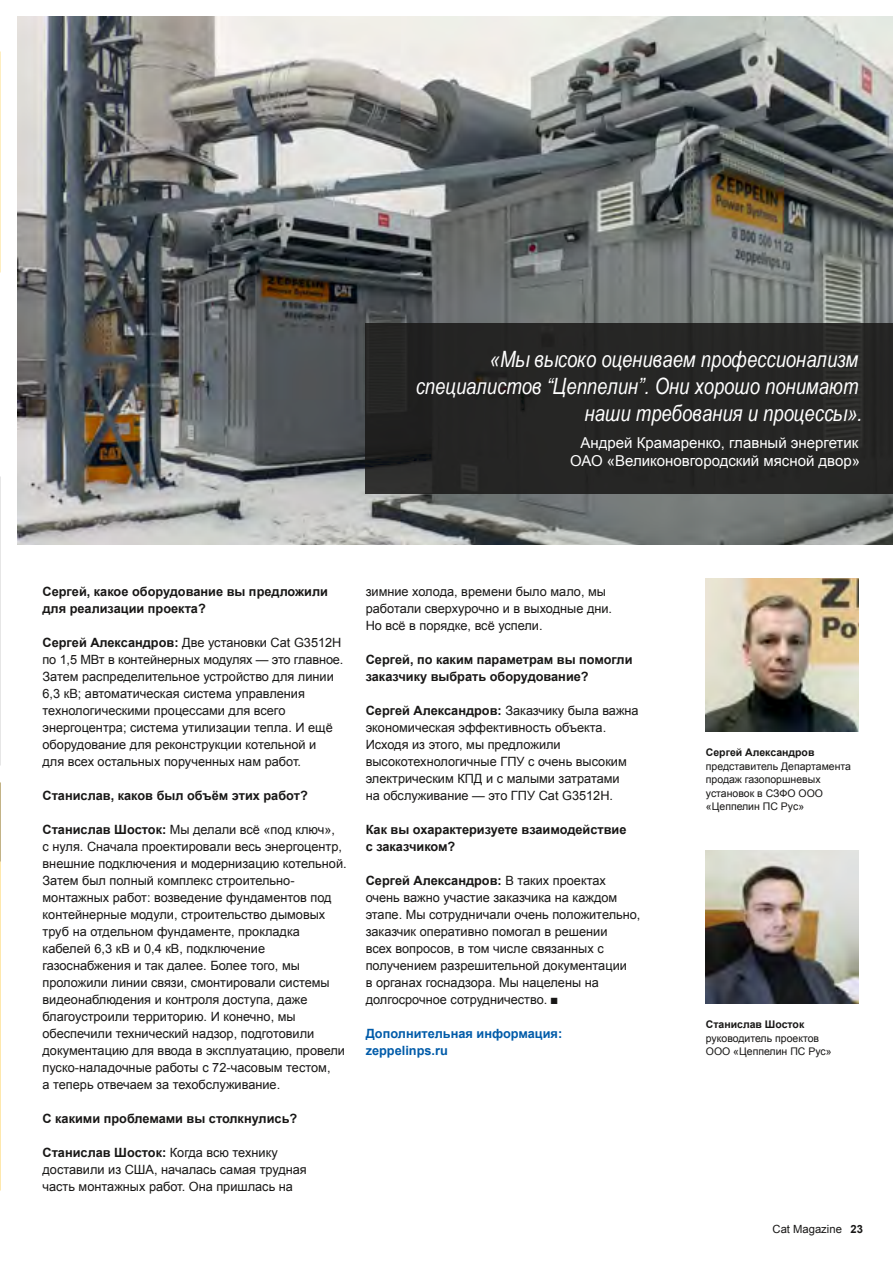
<style>
.page{position:relative;width:893px;height:1263px;background:#fff}
.page>*{position:absolute;margin:0;border:0;box-sizing:border-box;transform-origin:0 0}
.CallOut_Body{font:italic 22.5px/27px "Arial Narrow";color:#fff;text-align:right}
.CallOut_Name{font:15px/18px "Arial";color:#fff;text-align:center}
.Body_SubHeading_Norm{font:12.75px/17px "Arial";color:#181716}
.Body_SubHeading_Norm-2{font:700 12.75px/17px "Arial";color:#181716}
.Body_Bold_Blue{font:700 12.75px/17px "Arial";color:#005ba9}
.t1{font:11.25px "Arial";color:#181716}
.Caption_L{font:10.5px/13.5px "Arial";color:#181716}
.Caption_Heading_L{font:700 10.5px "Arial";color:#181716}
.s1{font-weight:700}
</style>
<div class="page">
<img style="left:706px;top:850px;width:153px;height:153px">
<img style="left:706px;top:578px;width:153px;height:153px">
<img style="left:17px;top:17px;width:876px;height:528px">
<img style="left:0;top:476px;width:1px;height:289px">
<div style="left:366px;top:323px;width:527px;height:170px;background:#262625"></div>
<p class="CallOut_Body" style="left:416px;top:345px;width:448px">«Мы высоко оцениваем профессионализм специалистов “Цеппелин”. Они хорошо понимают наши требования и процессы».</p>
<p class="CallOut_Name" style="left:570px;top:433px;width:292px">Андрей Крамаренко, главный энергетик<br>ОАО «Великоновгородский мясной двор»</p>
<p class="Body_SubHeading_Norm-2" style="left:43px;top:583px;width:287px">Сергей, какое оборудование вы предложили для реализации проекта?</p>
<p class="Body_SubHeading_Norm" style="left:43px;top:634px;width:302px"><span class="s1">Сергей Александров:</span> Две установки Cat G3512H по 1,5 МВт в контейнерных модулях — это главное.<br>Затем распределительное устройство для линии 6,3 кВ; автоматическая система управления технологическими процессами для всего энергоцентра; система утилизации тепла. И ещё оборудование для реконструкции котельной и<br>для всех остальных порученных нам работ.</p>
<p class="Body_SubHeading_Norm-2" style="left:43px;top:787px;width:267px">Станислав, каков был объём этих работ?</p>
<p class="Body_SubHeading_Norm" style="left:43px;top:821px;width:306px"><span class="s1">Станислав Шосток:</span> Мы делали всё «под ключ»,<br>с нуля. Сначала проектировали весь энергоцентр, внешние подключения и модернизацию котельной.<br>Затем был полный комплекс строительно&shy;монтажных работ: возведение фундаментов под контейнерные модули, строительство дымовых труб на отдельном фундаменте, прокладка кабелей 6,3 кВ и 0,4 кВ, подключение газоснабжения и так далее. Более того, мы проложили линии связи, смонтировали системы видеонаблюдения и контроля доступа, даже благоустроили территорию. И конечно, мы обеспечили технический надзор, подготовили документацию для ввода в эксплуатацию, провели пуско-наладочные работы с 72-часовым тестом,<br>а теперь отвечаем за техобслуживание.</p>
<p class="Body_SubHeading_Norm-2" style="left:43px;top:1110px;width:256px">С какими проблемами вы столкнулись?</p>
<p class="Body_SubHeading_Norm" style="left:43px;top:1144px;width:266px"><span class="s1">Станислав Шосток:</span> Когда всю технику доставили из США, началась самая трудная часть монтажных работ. Она пришлась на</p>
<p class="Body_SubHeading_Norm" style="left:366px;top:583px;width:248px">зимние холода, времени было мало, мы работали сверхурочно и в выходные дни.<br>Но всё в порядке, всё успели.</p>
<p class="Body_SubHeading_Norm-2" style="left:366px;top:651px;width:268px">Сергей, по каким параметрам вы помогли заказчику выбрать оборудование?</p>
<p class="Body_SubHeading_Norm" style="left:366px;top:702px;width:274px"><span class="s1">Сергей Александров:</span> Заказчику была важна экономическая эффективность объекта.<br>Исходя из этого, мы предложили высокотехнологичные ГПУ с очень высоким электрическим КПД и с малыми затратами<br>на обслуживание — это ГПУ Cat G3512H.</p>
<p class="Body_SubHeading_Norm-2" style="left:366px;top:821px;width:262px">Как вы охарактеризуете взаимодействие с заказчиком?</p>
<p class="Body_SubHeading_Norm" style="left:366px;top:872px;width:276px"><span class="s1">Сергей Александров:</span> В таких проектах очень важно участие заказчика на каждом этапе. Мы сотрудничали очень положительно, заказчик оперативно помогал в решении<br>всех вопросов, в том числе связанных с получением разрешительной документации<br>в органах госнадзора. Мы нацелены на долгосрочное сотрудничество. ■</p>
<p class="Body_Bold_Blue" style="left:366px;top:1025px;width:198px">Дополнительная информация: zeppelinps.ru</p>
<p class="Caption_Heading_L" style="left:706px;top:745px;width:110px">Сергей Александров</p>
<p class="Caption_L" style="left:706px;top:759px;width:147px">представитель Департамента продаж газопоршневых установок в СЗФО ООО «Цеппелин ПС Рус»</p>
<p class="Caption_Heading_L" style="left:706px;top:1017px;width:100px">Станислав Шосток</p>
<p class="Caption_L" style="left:706px;top:1031px;width:127px">руководитель проектов<br>ООО «Цеппелин ПС Рус»</p>
<p class="t1" style="left:772px;top:1222px;width:92px">Cat Magazine <span class="s1">23</span></p>
</div>
